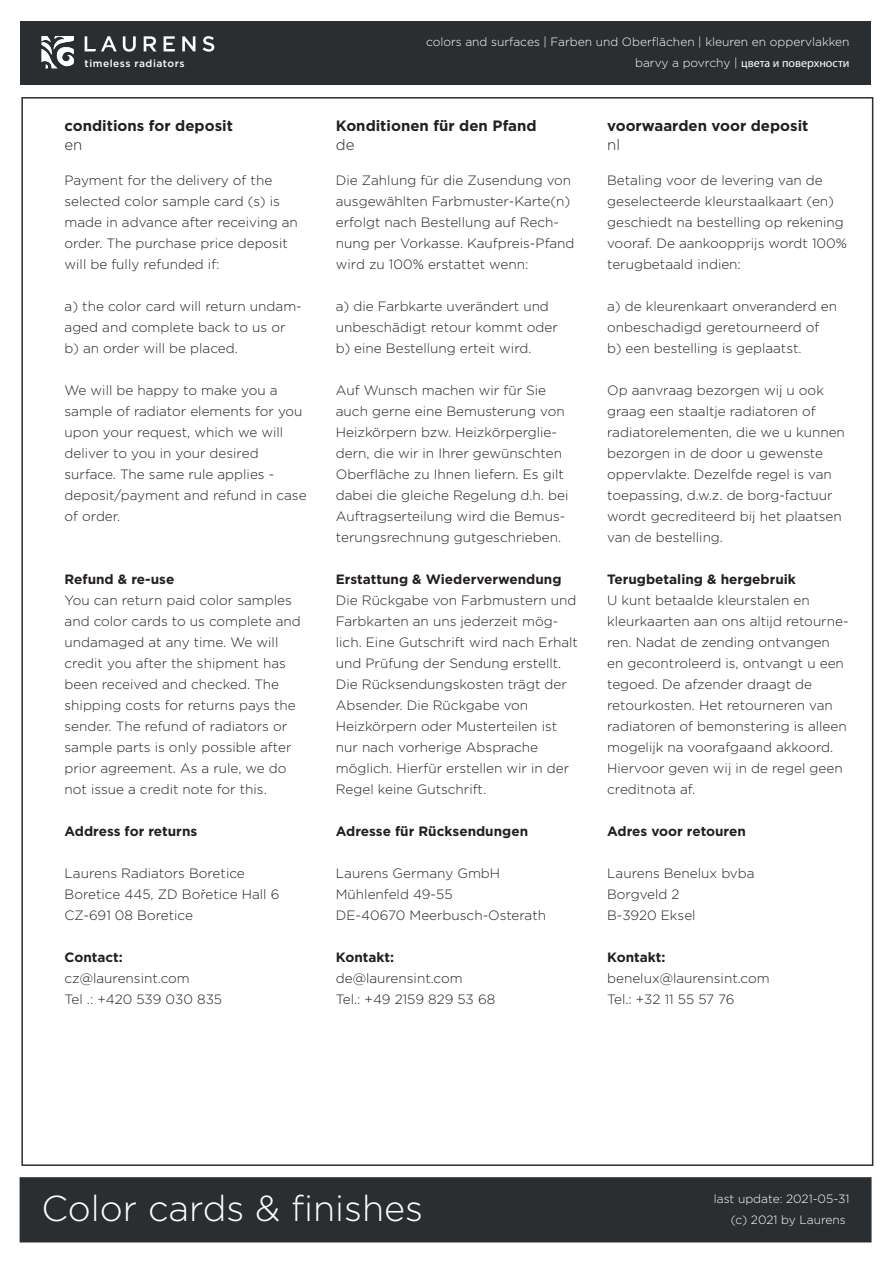
<style>
.page{position:relative;width:893px;height:1263px;background:#fff}
.page>*{position:absolute;margin:0;border:0;box-sizing:border-box;transform-origin:0 0}
.t1{font:300 36px "Gotham";color:#fff}
.t2{font:700 15px "Gotham";color:#231f20}
.t3{font:300 15px "Gotham";color:#231f20}
.t4{font:300 13.5px/21px "Gotham";color:#231f20}
.t5{font:700 13.5px "Gotham";color:#231f20}
.t6{font:300 12px/21px "Gotham";color:#fff;text-align:right}
.t7{font:12px "Myriad Pro";color:#fff}
.t8{font:500 10.2px "Gotham";letter-spacing:.05em;color:#fff}
.s1{font-family:"Gotham";font-weight:300}
</style>
<div class="page">
<div style="left:20px;top:21px;width:851px;height:64px;background:#2b2e31"></div>
<div style="left:20px;top:1177px;width:851px;height:65px;background:#2b2e31;border:2px solid #2b2e31"></div>
<svg style="left:85px;top:36px;width:32px;height:15px"></svg>
<svg style="left:123px;top:36px;width:13px;height:16px"></svg>
<svg style="left:144px;top:36px;width:12px;height:15px"></svg>
<svg style="left:164px;top:36px;width:11px;height:15px"></svg>
<svg style="left:182px;top:36px;width:13px;height:15px"></svg>
<svg style="left:203px;top:36px;width:11px;height:16px"></svg>
<svg style="left:42px;top:36px;width:32px;height:32px"></svg>
<p class="t8" style="left:85px;top:57px;width:101px">timeless radiators</p>
<p class="t2" style="left:65px;top:116px;width:170px">conditions for deposit</p>
<p class="t3" style="left:65px;top:135px;width:19px">en</p>
<p class="t4" style="left:65px;top:169px;width:235px">Payment for the delivery of the selected color sample card (s) is made in advance after receiving an order. The purchase price deposit will be fully refunded if:</p>
<p class="t4" style="left:65px;top:295px;width:239px">a) the color card will return undam&shy;aged and complete back to us or b) an order will be placed.</p>
<p class="t4" style="left:65px;top:379px;width:244px">We will be happy to make you a sample of radiator elements for you upon your request, which we will deliver to you in your desired surface. The same rule applies - deposit/payment and refund in case of order.</p>
<p class="t5" style="left:65px;top:570px;width:111px">Refund &amp; re-use</p>
<p class="t4" style="left:65px;top:589px;width:238px">You can return paid color samples and color cards to us complete and undamaged at any time. We will credit you after the shipment has been received and checked. The shipping costs for returns pays the sender. The refund of radiators or sample parts is only possible after prior agreement. As a rule, we do not issue a credit note for this.</p>
<p class="t5" style="left:65px;top:822px;width:134px">Address for returns</p>
<p class="t4" style="left:65px;top:863px;width:216px">Laurens Radiators Boretice<br>Boretice 445, ZD Bořetice Hall 6<br>CZ-691 08 Boretice</p>
<p class="t5" style="left:65px;top:948px;width:60px">Contact:</p>
<p class="t4" style="left:65px;top:968px;width:159px">cz@laurensint.com<br>Tel .: +420 539 030 835</p>
<p class="t6" style="left:426px;top:31px;width:425px">colors and surfaces | Farben und Oberflächen | kleuren en oppervlakken</p>
<p class="t7" style="left:635px;top:56px;width:216px"><span class="s1">barvy a povrchy |</span> цвета и поверхности</p>
<p class="t2" style="left:336px;top:116px;width:202px">Konditionen für den Pfand</p>
<p class="t3" style="left:336px;top:135px;width:20px">de</p>
<p class="t4" style="left:336px;top:169px;width:240px">Die Zahlung für die Zusendung von ausgewählten Farbmuster-Karte(n) erfolgt nach Bestellung auf Rech&shy;nung per Vorkasse. Kaufpreis-Pfand wird zu 100% erstattet wenn:</p>
<p class="t4" style="left:336px;top:295px;width:223px">a) die Farbkarte uverändert und unbeschädigt retour kommt oder b) eine Bestellung erteit wird.</p>
<p class="t4" style="left:336px;top:379px;width:234px">Auf Wunsch machen wir für Sie auch gerne eine Bemusterung von Heizkörpern bzw. Heizkörperglie&shy;dern, die wir in Ihrer gewünschten Oberfläche zu Ihnen liefern. Es gilt dabei die gleiche Regelung d.h. bei Auftragserteilung wird die Bemus&shy;terungsrechnung gutgeschrieben.</p>
<p class="t5" style="left:336px;top:570px;width:227px">Erstattung &amp; Wiederverwendung</p>
<p class="t4" style="left:336px;top:589px;width:244px">Die Rückgabe von Farbmustern und<br>Farbkarten an uns jederzeit mög&shy;lich. Eine Gutschrift wird nach Erhalt und Prüfung der Sendung erstellt.<br>Die Rücksendungskosten trägt der<br>Absender. Die Rückgabe von<br>Heizkörpern oder Musterteilen ist nur nach vorherige Absprache möglich. Hierfür erstellen wir in der<br>Regel keine Gutschrift.</p>
<p class="t5" style="left:336px;top:822px;width:194px">Adresse für Rücksendungen</p>
<p class="t4" style="left:336px;top:863px;width:212px">Laurens Germany GmbH<br>Mühlenfeld 49-55<br>DE-40670 Meerbusch-Osterath</p>
<p class="t5" style="left:336px;top:948px;width:60px">Kontakt:</p>
<p class="t4" style="left:336px;top:968px;width:161px">de@laurensint.com<br>Tel.: +49 2159 829 53 68</p>
<p class="t2" style="left:607px;top:116px;width:203px">voorwaarden voor deposit</p>
<p class="t3" style="left:607px;top:135px;width:14px">nl</p>
<p class="t4" style="left:607px;top:169px;width:241px">Betaling voor de levering van de geselecteerde kleurstaalkaart (en) geschiedt na bestelling op rekening vooraf. De aankoopprijs wordt 100% terugbetaald indien:</p>
<p class="t4" style="left:607px;top:295px;width:231px">a) de kleurenkaart onveranderd en onbeschadigd geretourneerd of b) een bestelling is geplaatst.</p>
<p class="t4" style="left:607px;top:379px;width:239px">Op aanvraag bezorgen wij u ook graag een staaltje radiatoren of radiatorelementen, die we u kunnen bezorgen in de door u gewenste oppervlakte. Dezelfde regel is van toepassing, d.w.z. de borg-factuur wordt gecrediteerd bij het plaatsen van de bestelling.</p>
<p class="t5" style="left:607px;top:570px;width:190px">Terugbetaling &amp; hergebruik</p>
<p class="t4" style="left:607px;top:589px;width:243px">U kunt betaalde kleurstalen en kleurkaarten aan ons altijd retourne&shy;ren. Nadat de zending ontvangen en gecontroleerd is, ontvangt u een tegoed. De afzender draagt de retourkosten. Het retourneren van radiatoren of bemonstering is alleen mogelijk na voorafgaand akkoord.<br>Hiervoor geven wij in de regel geen creditnota af.</p>
<p class="t5" style="left:607px;top:822px;width:140px">Adres voor retouren</p>
<p class="t4" style="left:607px;top:863px;width:149px">Laurens Benelux bvba<br>Borgveld 2<br>B-3920 Eksel</p>
<p class="t5" style="left:607px;top:948px;width:60px">Kontakt:</p>
<p class="t4" style="left:607px;top:968px;width:164px">benelux@laurensint.com<br>Tel.: +32 11 55 57 76</p>
<h1 class="t1" style="left:42px;top:1185px;width:383px">Color cards &amp; finishes</h1>
<p class="t6" style="left:714px;top:1188px;width:137px">last update: 2021-05-31 (c) 2021 by Laurens</p>
</div>
